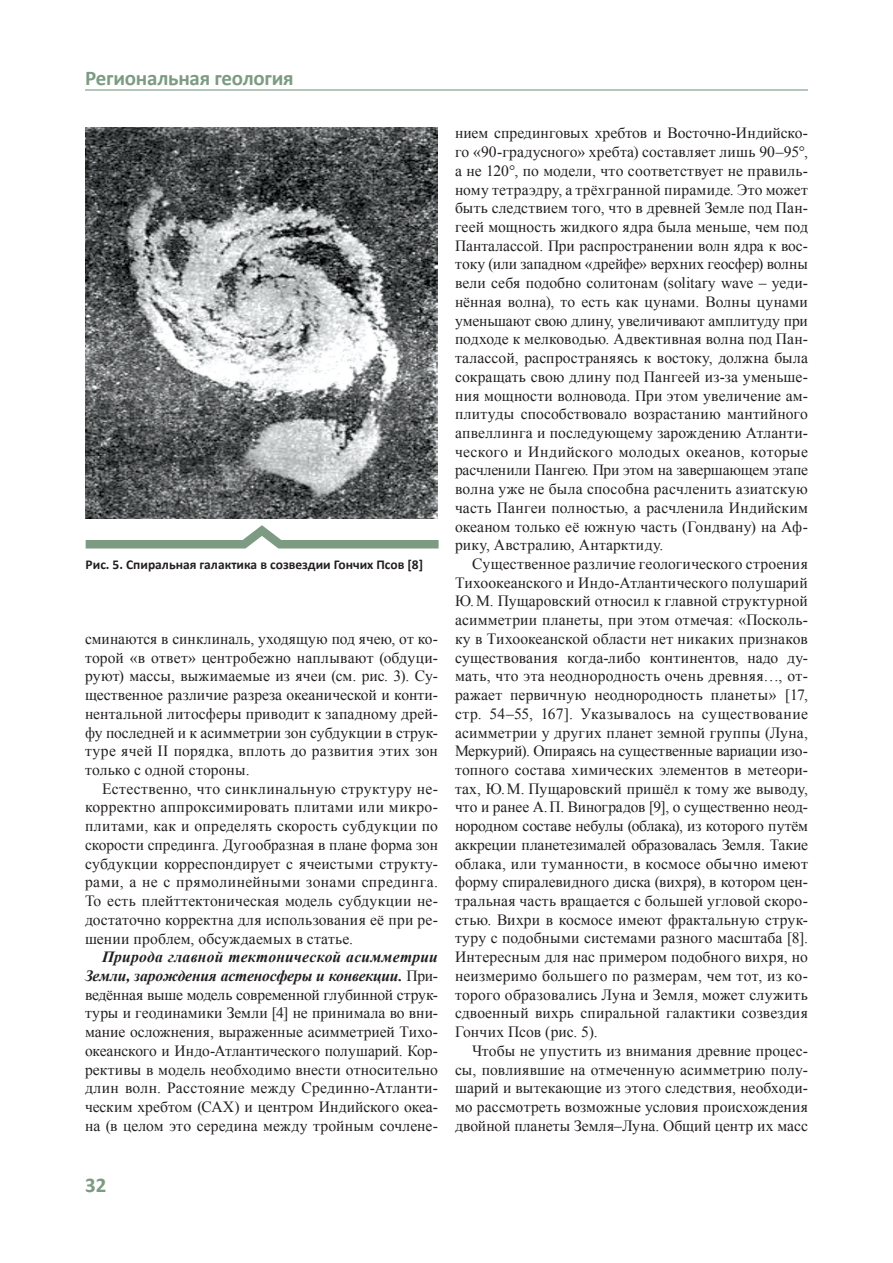
<style>
.page{position:relative;width:893px;height:1263px;background:#fff}
.page>*{position:absolute;margin:0;border:0;box-sizing:border-box;transform-origin:0 0}
.t1{font:700 21px "Calibri";letter-spacing:-.01em;color:#7c9b82}
.Основной_текст{font:15.6px/18.8px "Times New Roman";letter-spacing:.01em;color:#231f20;text-align:justify}
.Анотация{font:700 13.5px "Calibri";color:#231f20}
.s1{font-weight:700;font-style:italic}
</style>
<div class="page">
<hr style="left:85px;top:89px;width:723px;height:2px;background:#7c9b82">
<img style="left:86px;top:128px;width:351px;height:391px">
<svg style="left:85px;top:525px;width:354px;height:24px"></svg>
<h1 class="t1" style="left:85px;top:65px;width:210px">Региональная геология</h1>
<p class="Анотация" style="left:86px;top:556px;width:339px">Рис. 5. Спиральная галактика в созвездии Гончих Псов [8]</p>
<p class="Основной_текст" style="left:85px;top:629px;width:354px">сминаются в синклиналь, уходящую под ячею, от ко&shy;торой «в ответ» центробежно наплывают (обдуци&shy;руют) массы, выжимаемые из ячеи (см. рис. 3). Су&shy;щественное различие разреза океанической и конти&shy;нентальной литосферы приводит к западному дрей&shy;фу последней и к асимметрии зон субдукции в струк&shy;туре ячей II порядка, вплоть до развития этих зон только с одной стороны.</p>
<p class="Основной_текст" style="left:85px;top:779px;width:354px;text-indent:17px">Естественно, что синклинальную структуру не&shy;корректно аппроксимировать плитами или микро&shy;плитами, как и определять скорость субдукции по скорости спрединга. Дугообразная в плане форма зон субдукции корреспондирует с ячеистыми структу&shy;рами, а не с прямолинейными зонами спрединга.<br>То есть плейттектоническая модель субдукции не&shy;достаточно корректна для использования её при ре&shy;шении проблем, обсуждаемых в статье.</p>
<p class="Основной_текст" style="left:85px;top:947px;width:354px;text-indent:17px"><span class="s1">Природа главной тектонической асимметрии Земли, зарождения астеносферы и конвекции.</span> При&shy;ведённая выше модель современной глубинной струк&shy;туры и геодинамики Земли [4] не принимала во вни&shy;мание осложнения, выраженные асимметрией Тихо&shy;океанского и Индо-Атлантического полушарий. Кор&shy;рективы в модель необходимо внести относительно длин волн. Расстояние между Срединно-Атланти&shy;ческим хребтом (САХ) и центром Индийского океа&shy;на (в целом это середина между тройным сочлене-</p>
<p class="Основной_текст" style="left:455px;top:124px;width:354px">нием спрединговых хребтов и Восточно-Индийско&shy;го «90‑градусного» хребта) составляет лишь 90–95°, а не 120°, по модели, что соответствует не правиль&shy;ному тетраэдру, а трёхгранной пирамиде. Это может быть следствием того, что в древней Земле под Пан&shy;геей мощность жидкого ядра была меньше, чем под Панталассой. При распространении волн ядра к вос&shy;току (или западном «дрейфе» верхних геосфер) волны вели себя подобно солитонам (solitary wave – уеди&shy;нённая волна), то есть как цунами. Волны цунами уменьшают свою длину, увеличивают амплитуду при подходе к мелководью. Адвективная волна под Пан&shy;талассой, распространяясь к востоку, должна была сокращать свою длину под Пангеей из-за уменьше&shy;ния мощности волновода. При этом увеличение ам&shy;плитуды способствовало возрастанию мантийного апвеллинга и последующему зарождению Атланти&shy;ческого и Индийского молодых океанов, которые расчленили Пангею. При этом на завершающем этапе волна уже не была способна расчленить азиатскую часть Пангеи полностью, а расчленила Индийским океаном только её южную часть (Гондвану) на Аф&shy;рику, Австралию, Антарктиду.</p>
<p class="Основной_текст" style="left:455px;top:554px;width:354px;text-indent:17px">Существенное различие геологического строения Тихоокеанского и Индо-Атлантического полушарий Ю.М. Пущаровский относил к главной структурной асимметрии планеты, при этом отмечая: «Посколь&shy;ку в Тихоокеанской области нет никаких признаков существования когда-либо континентов, надо ду&shy;мать, что эта неоднородность очень древняя…, от&shy;ражает первичную неоднородность планеты» [17, стр. 54‒55, 167]. Указывалось на существование асимметрии у других планет земной группы (Луна, Меркурий). Опираясь на существенные вариации изо&shy;топного состава химических элементов в метеори&shy;тах, Ю.М. Пущаровский пришёл к тому же выводу, что и ранее А.П. Виноградов [9], о существенно неод&shy;нородном составе небулы (облака), из которого путём аккреции планетезималей образовалась Земля. Такие облака, или туманности, в космосе обычно имеют форму спиралевидного диска (вихря), в котором цен&shy;тральная часть вращается с большей угловой скоро&shy;стью. Вихри в космосе имеют фрактальную струк&shy;туру с подобными системами разного масштаба [8].<br>Интересным для нас примером подобного вихря, но неизмеримо большего по размерам, чем тот, из ко&shy;торого образовались Луна и Земля, может служить сдвоенный вихрь спиральной галактики созвездия Гончих Псов (рис. 5).</p>
<p class="Основной_текст" style="left:455px;top:1041px;width:354px;text-indent:17px">Чтобы не упустить из внимания древние процес&shy;сы, повлиявшие на отмеченную асимметрию полу&shy;шарий и вытекающие из этого следствия, необходи&shy;мо рассмотреть возможные условия происхождения двойной планеты Земля‒Луна. Общий центр их масс</p>
<h1 class="t1" style="left:85px;top:1171px;width:23px">32</h1>
</div>
